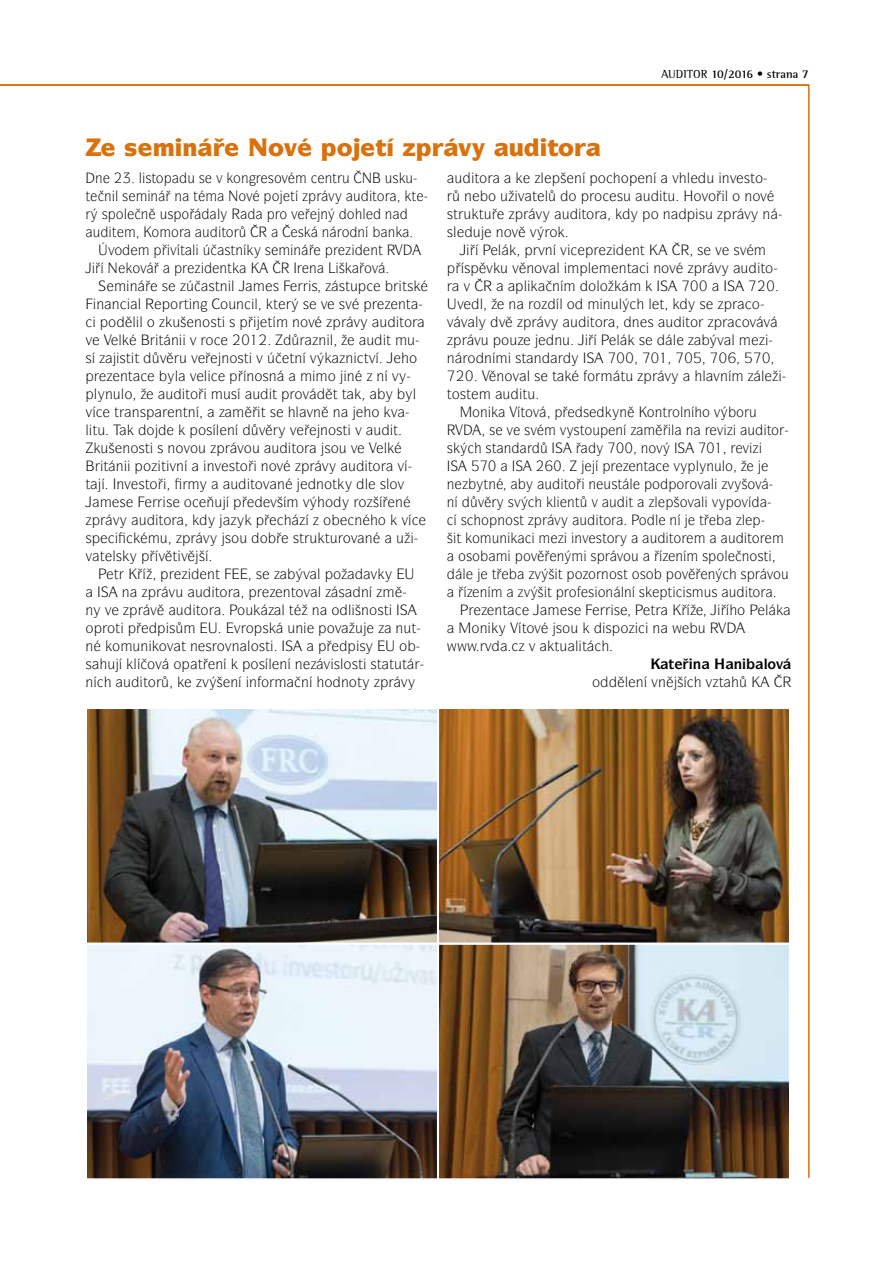
<style>
.page{position:relative;width:893px;height:1263px;background:#fff}
.page>*{position:absolute;margin:0;border:0;box-sizing:border-box;transform-origin:0 0}
.t1{font:900 24px "Itc Symbol CE";color:#d9710c}
.t2{font:14.25px/18px "Itc Symbol CE";color:#000;text-align:center}
.t3{font:14.25px "Itc Symbol CE";color:#000;scale:.96 1}
.t4{font:700 14.25px "Itc Symbol CE";color:#000}
.t5{font:700 12px "Rotis Semiserif";color:#000}
.s1{font-weight:400}
</style>
<div class="page">
<hr style="left:0;top:84px;width:809px;height:2px;background:#d9710c">
<hr style="left:808px;top:85px;width:2px;height:1093px;background:#d9710c">
<img style="left:89px;top:710px;width:346px;height:231px">
<div style="left:86px;top:707px;width:352px;height:237px;border:2px solid #fff"></div>
<img style="left:440px;top:710px;width:347px;height:231px">
<div style="left:437px;top:707px;width:353px;height:237px;border:2px solid #fff"></div>
<img style="left:89px;top:946px;width:346px;height:231px">
<div style="left:86px;top:943px;width:352px;height:237px;border:2px solid #fff"></div>
<img style="left:440px;top:946px;width:347px;height:231px">
<div style="left:437px;top:943px;width:353px;height:237px;border:2px solid #fff"></div>
<p class="t3" style="left:95px;top:170px;width:73px">■ ✓ ● ▲▼□</p>
<p class="t3" style="left:187px;top:170px;width:65px">◆ ▲ ❖ □■</p>
<p class="t3" style="left:268px;top:170px;width:23px">▲□❖</p>
<p class="t3" style="left:325px;top:170px;width:28px">■▼ ◆</p>
<p class="t3" style="left:385px;top:170px;width:31px">◆▲ ◆</p>
<p class="t3" style="left:86px;top:188px;width:46px">▼ ■● ▲</p>
<p class="t3" style="left:151px;top:188px;width:51px">■ ■ ▼</p>
<p class="t3" style="left:328px;top:188px;width:60px">❖ ◆ ▼□</p>
<p class="t3" style="left:102px;top:206px;width:93px">▲□● ■ ◆▲□</p>
<p class="t3" style="left:217px;top:206px;width:5px">●</p>
<p class="t3" style="left:320px;top:206px;width:49px">■ □ ●</p>
<p class="t3" style="left:385px;top:206px;width:9px">■</p>
<p class="t3" style="left:202px;top:224px;width:34px">◆ ▼□</p>
<p class="t3" style="left:298px;top:224px;width:72px">▲ ■□■</p>
<p class="t3" style="left:388px;top:224px;width:9px">■</p>
<p class="t2" style="left:170px;top:241px;width:27px">❖▼●</p>
<p class="t2" style="left:224px;top:241px;width:20px">▲▼■</p>
<p class="t2" style="left:309px;top:259px;width:9px">■</p>
<p class="t2" style="left:209px;top:277px;width:28px">▲▼■ ●</p>
<p class="t2" style="left:339px;top:277px;width:21px">▲▼◆</p>
<p class="t2" style="left:138px;top:295px;width:64px">● □▼■</p>
<p class="t2" style="left:220px;top:295px;width:60px">□◆■ ● ▼</p>
<p class="t2" style="left:303px;top:295px;width:51px">▲ ❖ ▲❖</p>
<p class="t2" style="left:108px;top:313px;width:129px">□ ●● □ ◆ ■□▲▼ ▲</p>
<p class="t2" style="left:268px;top:313px;width:49px">▼ ■□❖</p>
<p class="t2" style="left:353px;top:313px;width:60px">❖ ◆ ▼□</p>
<p class="t2" style="left:159px;top:331px;width:57px">▼■ ❖□</p>
<p class="t2" style="left:366px;top:331px;width:50px">◆ ▼ ◆</p>
<p class="t2" style="left:86px;top:349px;width:55px">▲ ▲▼▼</p>
<p class="t2" style="left:160px;top:349px;width:40px">❖ ◆ ❖</p>
<p class="t2" style="left:221px;top:349px;width:43px">■□▲▼ ❖</p>
<p class="t2" style="left:289px;top:349px;width:29px">▼■ ❖</p>
<p class="t2" style="left:345px;top:349px;width:32px">■ ▼❖</p>
<p class="t2" style="left:175px;top:367px;width:34px">● ❖ ●</p>
<p class="t2" style="left:246px;top:367px;width:32px">■□▲■</p>
<p class="t2" style="left:94px;top:385px;width:40px">● ■◆●□</p>
<p class="t2" style="left:165px;top:385px;width:34px">◆ ▼□</p>
<p class="t2" style="left:223px;top:385px;width:88px">◆▲ ◆ ▼ □❖</p>
<p class="t2" style="left:413px;top:385px;width:5px">●</p>
<p class="t2" style="left:86px;top:403px;width:62px">❖ ▼ ■▲</p>
<p class="t2" style="left:175px;top:403px;width:22px">■▼■</p>
<p class="t2" style="left:296px;top:403px;width:47px">● ❖■ ■</p>
<p class="t2" style="left:86px;top:421px;width:21px">●▼◆</p>
<p class="t2" style="left:198px;top:421px;width:38px">□▲● ■</p>
<p class="t2" style="left:320px;top:421px;width:80px">■□▲▼ ❖ ◆ ▼</p>
<p class="t2" style="left:101px;top:439px;width:107px">◆ ■□▲▼ ▲ ■□❖□◆</p>
<p class="t2" style="left:237px;top:439px;width:69px">❖□◆ ◆ ▼□</p>
<p class="t2" style="left:324px;top:439px;width:35px">▲□◆ ❖</p>
<p class="t2" style="left:384px;top:439px;width:5px">●</p>
<p class="t2" style="left:143px;top:457px;width:43px">□ ▼❖■</p>
<p class="t2" style="left:207px;top:457px;width:78px">■❖ ▲▼□ ■□❖</p>
<p class="t2" style="left:322px;top:457px;width:84px">❖ ◆ ▼□ ❖</p>
<p class="t2" style="left:86px;top:475px;width:74px">▼ ■❖ ▲▼□</p>
<p class="t2" style="left:230px;top:475px;width:56px">◆ ▼□❖ ■</p>
<p class="t2" style="left:316px;top:475px;width:23px">■□▼</p>
<p class="t2" style="left:365px;top:475px;width:41px">● ▲●□❖</p>
<p class="t2" style="left:270px;top:493px;width:65px">❖ ❖ □</p>
<p class="t2" style="left:113px;top:511px;width:60px">❖ ◆ ▼□</p>
<p class="t2" style="left:323px;top:511px;width:86px">□ ■□ ❖</p>
<p class="t2" style="left:203px;top:529px;width:66px">❖ ▲□◆ □</p>
<p class="t2" style="left:293px;top:529px;width:81px">▲▼◆ ▼◆□❖ ■</p>
<p class="t2" style="left:86px;top:547px;width:38px">❖▼●▲</p>
<p class="t2" style="left:158px;top:547px;width:31px">❖▼❖</p>
<p class="t2" style="left:303px;top:565px;width:40px">❖ ● □</p>
<p class="t2" style="left:122px;top:583px;width:9px">■</p>
<p class="t2" style="left:169px;top:583px;width:61px">❖◆ ◆ ▼□</p>
<p class="t2" style="left:283px;top:583px;width:88px">■▼□❖ ● ▲ ■</p>
<p class="t2" style="left:150px;top:601px;width:60px">❖ ◆ ▼□</p>
<p class="t2" style="left:312px;top:601px;width:78px">■ □ ● ■□▲▼</p>
<p class="t2" style="left:86px;top:619px;width:36px">□ □▼</p>
<p class="t2" style="left:234px;top:619px;width:36px">❖□▲</p>
<p class="t2" style="left:327px;top:619px;width:38px">□❖ ◆</p>
<p class="t2" style="left:396px;top:619px;width:22px">■◆▼</p>
<p class="t2" style="left:86px;top:637px;width:186px">■ □ ◆■ □❖ ▼ ■ ▲ □❖■ ●□▲▼</p>
<p class="t2" style="left:134px;top:655px;width:91px">●□❖ □ ▼■</p>
<p class="t2" style="left:250px;top:655px;width:54px">□▲● ■ ■</p>
<p class="t2" style="left:324px;top:655px;width:85px">❖ ▲●□▲▼ ▲▼ ▼◆▼</p>
<p class="t2" style="left:86px;top:673px;width:72px">■ ◆ ▼□</p>
<p class="t2" style="left:202px;top:673px;width:69px">❖ ■ ■□</p>
<p class="t2" style="left:301px;top:673px;width:62px">■ □ ■□▼</p>
<h1 class="t1" style="left:458px;top:134px;width:118px">❖ ◆ ▼□</h1>
<p class="t5" style="left:662px;top:66px;width:149px"><span class="s1">AUDITOR</span> 10/2016 • strana 7</p>
<p class="t2" style="left:455px;top:169px;width:34px">◆ ▼□</p>
<p class="t2" style="left:541px;top:169px;width:114px">● ■ □□■</p>
<p class="t2" style="left:672px;top:169px;width:93px">❖ ● ◆ ■❖ ▲▼□</p>
<p class="t2" style="left:464px;top:187px;width:86px">■ □ ◆❖▼●</p>
<p class="t2" style="left:569px;top:187px;width:200px">□ □ ▲◆ ◆ ▼◆ ★□❖□ ● □ ■□❖</p>
<p class="t2" style="left:447px;top:205px;width:46px">▲▼ ◆ ▼◆</p>
<p class="t2" style="left:536px;top:205px;width:60px">❖ ◆ ▼□</p>
<p class="t2" style="left:447px;top:223px;width:112px">▲● ◆ ■□❖ ❖ □ ●</p>
<p class="t2" style="left:538px;top:241px;width:31px">❖■ ❖</p>
<p class="t2" style="left:697px;top:241px;width:51px">▲ ❖ ▲❖</p>
<p class="t2" style="left:464px;top:259px;width:97px">▲ ❖◆ ❖■□❖●</p>
<p class="t2" style="left:588px;top:259px;width:45px">● ■▼</p>
<p class="t2" style="left:653px;top:259px;width:24px">■□❖</p>
<p class="t2" style="left:714px;top:259px;width:60px">❖ ◆ ▼□</p>
<p class="t2" style="left:588px;top:277px;width:21px">□●□</p>
<p class="t2" style="left:603px;top:295px;width:21px">■◆●</p>
<p class="t2" style="left:447px;top:313px;width:33px">❖❖●</p>
<p class="t2" style="left:544px;top:313px;width:60px">❖ ◆ ▼□</p>
<p class="t2" style="left:632px;top:313px;width:68px">■▲ ◆ ▼□</p>
<p class="t2" style="left:742px;top:313px;width:30px">□❖ ❖</p>
<p class="t2" style="left:474px;top:331px;width:45px">❖◆ □◆</p>
<p class="t2" style="left:673px;top:331px;width:5px">●</p>
<p class="t2" style="left:447px;top:349px;width:47px">■□■</p>
<p class="t2" style="left:515px;top:349px;width:28px">▲▼ ■</p>
<p class="t2" style="left:497px;top:367px;width:62px">■□❖ ● ▲ ▼</p>
<p class="t2" style="left:587px;top:367px;width:48px">□ ▼◆</p>
<p class="t2" style="left:664px;top:367px;width:65px">❖ ● ❖■</p>
<p class="t2" style="left:761px;top:367px;width:5px">●</p>
<p class="t2" style="left:447px;top:385px;width:26px">▼□▲▼</p>
<p class="t2" style="left:503px;top:385px;width:34px">◆ ▼◆</p>
<p class="t2" style="left:521px;top:403px;width:20px">▼□❖</p>
<p class="t2" style="left:647px;top:403px;width:112px">□■▼ □●■ □ ❖ □ ◆</p>
<p class="t2" style="left:489px;top:421px;width:49px">▲ ❖ ▲❖</p>
<p class="t2" style="left:560px;top:421px;width:65px">❖ ▲▼□◆ ■</p>
<p class="t2" style="left:717px;top:421px;width:64px">❖ ◆ ▼□</p>
<p class="t2" style="left:447px;top:439px;width:66px">▲ ▲▼ ■</p>
<p class="t2" style="left:641px;top:439px;width:24px">■□❖</p>
<p class="t2" style="left:674px;top:457px;width:61px">❖ ● ■◆●□</p>
<p class="t2" style="left:447px;top:475px;width:51px">■ ▼■</p>
<p class="t2" style="left:544px;top:475px;width:90px">◆ ▼□ ■ ◆▲▼ ●</p>
<p class="t2" style="left:652px;top:475px;width:111px">□ □□❖● ❖ □❖</p>
<p class="t2" style="left:553px;top:493px;width:82px">●■▼ ❖◆▼</p>
<p class="t2" style="left:655px;top:493px;width:95px">● □❖● ❖ □❖</p>
<p class="t2" style="left:461px;top:511px;width:65px">▲ □ ■□▲▼</p>
<p class="t2" style="left:554px;top:511px;width:59px">❖ ◆ ▼□</p>
<p class="t2" style="left:639px;top:511px;width:40px">□ ● ■</p>
<p class="t2" style="left:742px;top:511px;width:5px">●</p>
<p class="t2" style="left:456px;top:529px;width:52px">▼ □ ◆■</p>
<p class="t2" style="left:574px;top:529px;width:42px">■❖ ▲▼□</p>
<p class="t2" style="left:650px;top:529px;width:33px">◆ ▼□</p>
<p class="t2" style="left:728px;top:529px;width:33px">◆ ▼□</p>
<p class="t2" style="left:458px;top:547px;width:24px">□▲□</p>
<p class="t2" style="left:617px;top:547px;width:24px">❖□◆</p>
<p class="t2" style="left:675px;top:547px;width:94px">■ ▲ □● ■□▲▼</p>
<p class="t2" style="left:534px;top:565px;width:121px">❖ ▼ □ □ ■□▲▼ □▲□</p>
<p class="t2" style="left:767px;top:565px;width:24px">❖□◆</p>
<p class="t2" style="left:480px;top:583px;width:9px">■</p>
<p class="t2" style="left:524px;top:583px;width:123px">❖ ▼ □ ▲□■●■ ▲</p>
<p class="t2" style="left:668px;top:583px;width:94px">▼▲◆▲ ◆▼□</p>
<p class="t2" style="left:522px;top:619px;width:58px">▼□❖ ▲□◆</p>
<p class="t2" style="left:653px;top:619px;width:9px">■</p>
<p class="t2" style="left:529px;top:637px;width:60px">❖ ▼◆●▼</p>
<p class="t4" style="left:669px;top:655px;width:75px">▼ ■ ★■</p>
<p class="t4" style="left:764px;top:655px;width:21px">●□❖</p>
<p class="t2" style="left:592px;top:673px;width:75px">□ ●■ ❖■</p>
</div>
